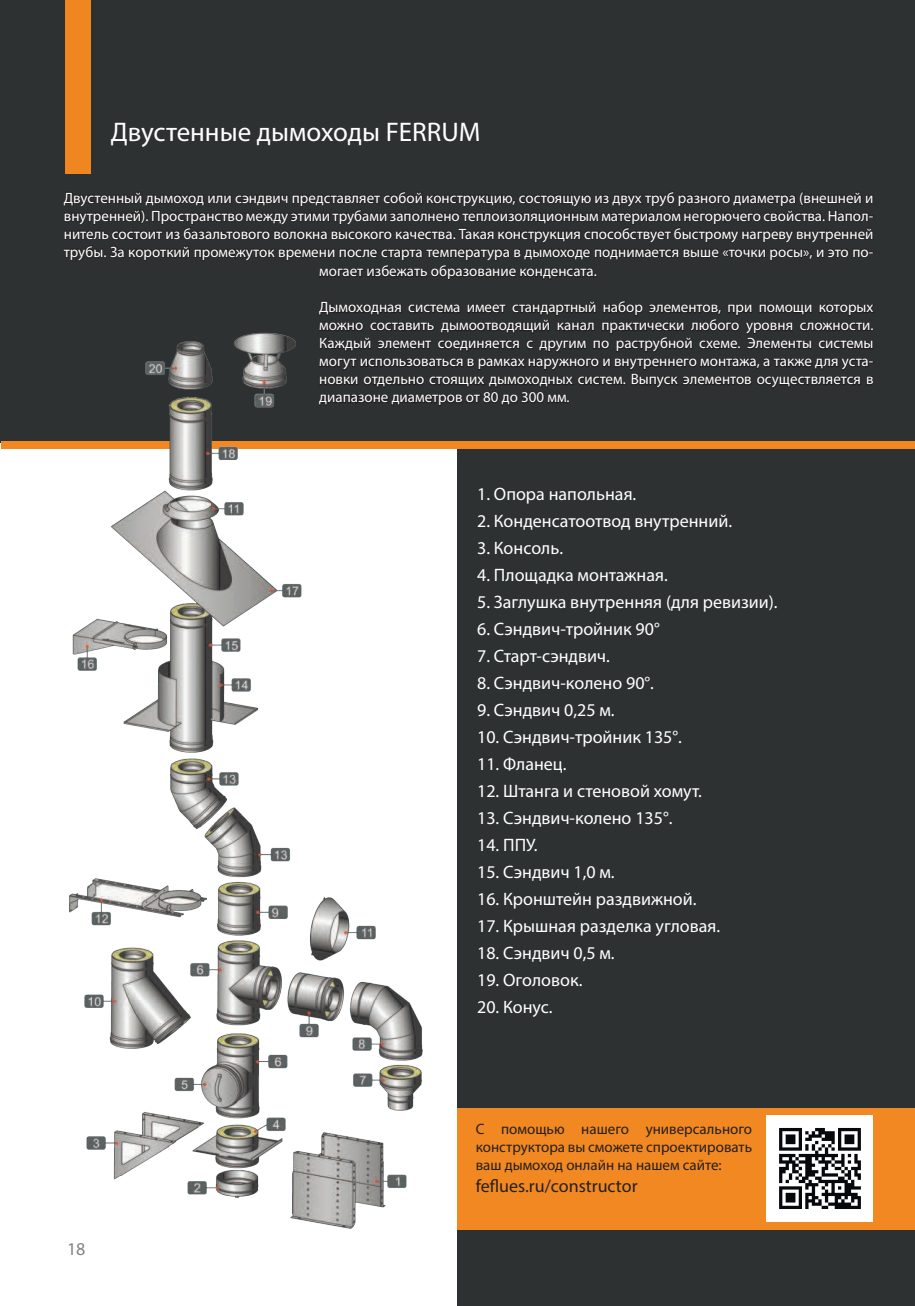
<style>
.page{position:relative;width:915px;height:1306px;background:#fff}
.page>*{position:absolute;margin:0;border:0;box-sizing:border-box;transform-origin:0 0}
.t1{font:27px "Myriad Pro";color:#fff}
.t2{font:18px "Myriad Pro";color:#fff}
.t3{font:18px "Myriad Pro";color:#231f20}
.t4{font:18px "Myriad Pro";color:#808285}
.t5{font:15px/18px "Myriad Pro";color:#fff;text-align:justify}
.t6{font:15px/18px "Myriad Pro";color:#231f20;text-align:justify}
</style>
<div class="page">
<div style="left:0;top:0;width:914px;height:102px;background:#2d3131"></div>
<div style="left:457px;top:437px;width:457px;height:868px;background:#2d3131"></div>
<div style="left:0;top:13px;width:914px;height:429px;background:#2d3131"></div>
<div style="left:65px;top:0;width:25px;height:174px;background:#ef8620"></div>
<svg style="left:63px;top:191px;width:810px;height:89px"></svg>
<svg style="left:319px;top:301px;width:555px;height:104px"></svg>
<div style="left:1px;top:441px;width:913px;height:8px;background:#f28821"></div>
<img style="left:69px;top:331px;width:379px;height:898px">
<div style="left:457px;top:1108px;width:457px;height:121px;background:#f28821"></div>
<img style="left:766px;top:1115px;width:105px;height:106px">
<h1 class="t1" style="left:111px;top:121px;width:371px">Двустенные дымоходы FERRUM</h1>
<p class="t5" style="left:64px;top:190px;width:810px">Двустенный дымоход или сэндвич представляет собой конструкцию, состоящую из двух труб разного диаметра (внешней и внутренней). Пространство между этими трубами заполнено теплоизоляционным материалом негорючего свойства. Напол&shy;нитель состоит из базальтового волокна высокого качества. Такая конструкция способствует быстрому нагреву внутренней трубы. За короткий промежуток времени после старта температура в дымоходе поднимается выше «точки росы», и это по-</p>
<p class="t5" style="left:319px;top:264px;width:279px">могает избежать образование конденсата.</p>
<p class="t5" style="left:319px;top:300px;width:555px">Дымоходная система имеет стандартный набор элементов, при помощи которых можно составить дымоотводящий канал практически любого уровня сложности.<br>Каждый элемент соединяется с другим по раструбной схеме. Элементы системы могут использоваться в рамках наружного и внутреннего монтажа, а также для уста&shy;новки отдельно стоящих дымоходных систем. Выпуск элементов осуществляется в диапазоне диаметров от 80 до 300 мм.</p>
<p class="t2" style="left:477px;top:486px;width:161px">1. Опора напольная.</p>
<p class="t2" style="left:477px;top:513px;width:256px">2. Конденсатоотвод внутренний.</p>
<p class="t2" style="left:477px;top:540px;width:87px">3. Консоль.</p>
<p class="t2" style="left:477px;top:567px;width:192px">4. Площадка монтажная.</p>
<p class="t2" style="left:477px;top:594px;width:302px">5. Заглушка внутренняя (для ревизии).</p>
<p class="t2" style="left:477px;top:621px;width:184px">6. Сэндвич-тройник 90°</p>
<p class="t2" style="left:477px;top:648px;width:134px">7. Старт-сэндвич.</p>
<p class="t2" style="left:477px;top:675px;width:178px">8. Сэндвич-колено 90°.</p>
<p class="t2" style="left:477px;top:702px;width:139px">9. Сэндвич 0,25 м.</p>
<p class="t2" style="left:477px;top:729px;width:206px">10. Сэндвич-тройник 135°.</p>
<p class="t2" style="left:477px;top:756px;width:91px">11. Фланец.</p>
<p class="t2" style="left:477px;top:783px;width:226px">12. Штанга и стеновой хомут.</p>
<p class="t2" style="left:477px;top:810px;width:197px">13. Сэндвич-колено 135°.</p>
<p class="t2" style="left:477px;top:837px;width:62px">14. ППУ.</p>
<p class="t2" style="left:477px;top:864px;width:139px">15. Сэндвич 1,0 м.</p>
<p class="t2" style="left:477px;top:891px;width:221px">16. Кронштейн раздвижной.</p>
<p class="t2" style="left:477px;top:918px;width:244px">17. Крышная разделка угловая.</p>
<p class="t2" style="left:477px;top:945px;width:139px">18. Сэндвич 0,5 м.</p>
<p class="t2" style="left:477px;top:972px;width:107px">19. Оголовок.</p>
<p class="t2" style="left:477px;top:999px;width:77px">20. Конус.</p>
<p class="t4" style="left:67px;top:1241px;width:20px">18</p>
<p class="t6" style="left:475px;top:1121px;width:278px">С помощью нашего универсального конструктора вы сможете спроектировать ваш дымоход онлайн на нашем сайте:</p>
<p class="t3" style="left:475px;top:1178px;width:163px">feflues.ru/constructor</p>
</div>
